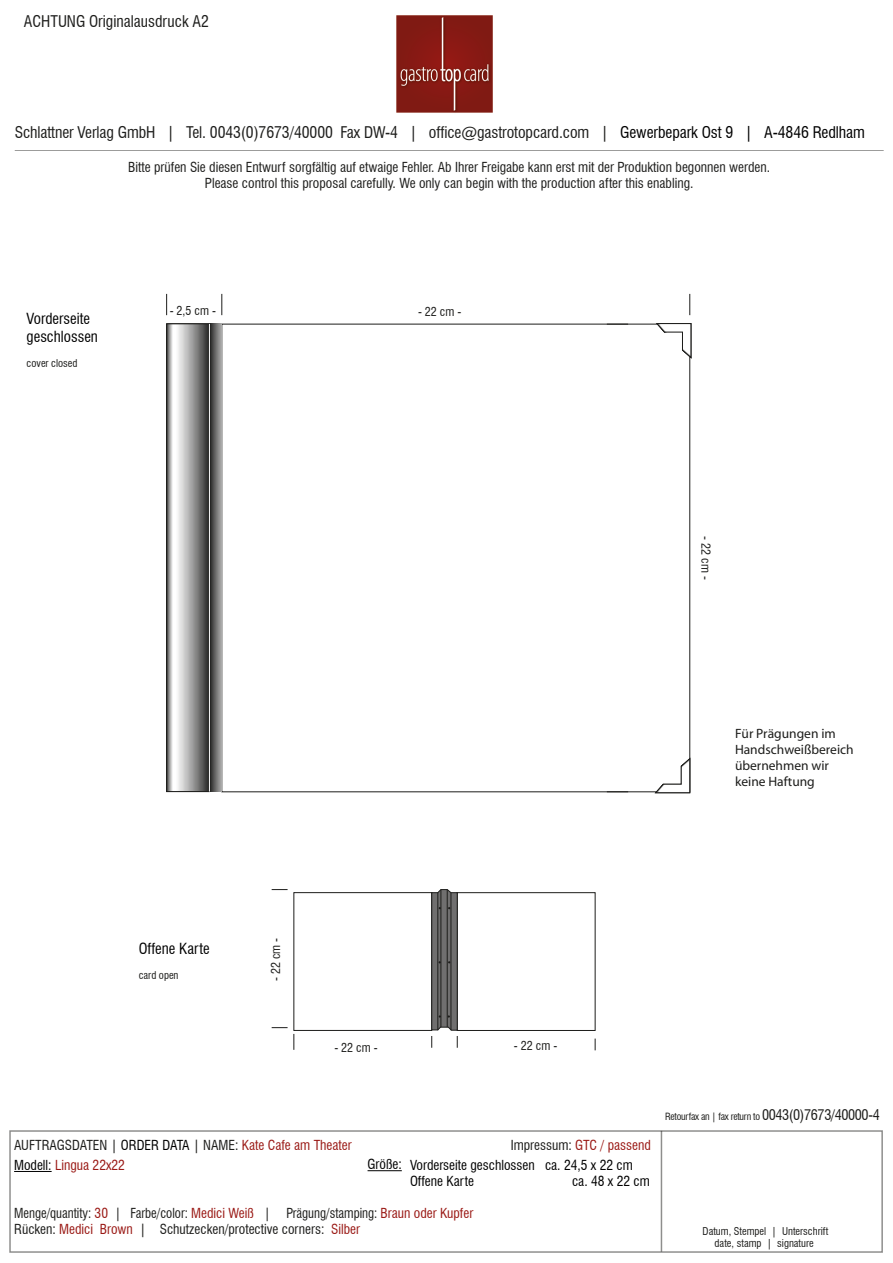
<style>
.page{position:relative;width:893px;height:1263px;background:#fff}
.page>*{position:absolute;margin:0;border:0;box-sizing:border-box;transform-origin:0 0}
.t1{font:condensed 15.75px "Swiss 721 BT";letter-spacing:-.005em;color:#1d1d1b}
.t2{font:condensed 14.92px/17.9px "Swiss 721 BT";color:#010000}
.t3{font:condensed 13.5px/16.2px "Swiss 721 BT";color:#1d1d1b;text-align:center}
.t4{font:condensed 13.5px/16.2px "Swiss 721 BT";color:#1d1d1b;scale:.94 1}
.t5{font:condensed 13.5px/16.2px "Swiss 721 BT";color:#010000}
.t6{font:13.5px/16.2px "Myriad";color:#1d1d1b}
.t7{font:condensed 13.5px "Swiss 721 BT";color:#9a1915}
.t8{font:condensed 12px "Swiss 721 BT";color:#1d1d1b}
.t9{font:condensed 10.5px/12.6px "Swiss 721 BT";color:#1d1d1b;text-align:center}
.t10{font:condensed 9.75px "Swiss 721 BT";letter-spacing:-.025em;color:#1d1d1b}
.s1{color:#010000}
.s2{color:#9a1915}
.s3{color:#1d1d1b}
.s4{font-size:14.25px}
</style>
<div class="page">
<div style="left:167px;top:324px;width:40px;height:468px;background:#353534"></div>
<div style="left:167px;top:324px;width:39px;height:468px;background:#3e3e3d"></div>
<div style="left:167px;top:324px;width:38px;height:468px;background:#464545"></div>
<div style="left:168px;top:324px;width:36px;height:468px;background:#4e4e4d"></div>
<div style="left:168px;top:324px;width:35px;height:468px;background:#555554"></div>
<div style="left:168px;top:324px;width:34px;height:468px;background:#5d5d5c"></div>
<div style="left:168px;top:324px;width:33px;height:468px;background:#656464"></div>
<div style="left:168px;top:324px;width:32px;height:468px;background:#6b6b6a"></div>
<div style="left:168px;top:324px;width:31px;height:468px;background:#787877"></div>
<div style="left:169px;top:324px;width:30px;height:468px;background:#737372"></div>
<div style="left:169px;top:324px;width:29px;height:468px;background:#7a7979"></div>
<div style="left:169px;top:324px;width:28px;height:468px;background:#818180"></div>
<div style="left:169px;top:324px;width:27px;height:468px;background:#888"></div>
<div style="left:169px;top:324px;width:26px;height:468px;background:#8e8e8e"></div>
<div style="left:169px;top:324px;width:25px;height:468px;background:#999"></div>
<div style="left:170px;top:324px;width:24px;height:468px;background:#959594"></div>
<div style="left:170px;top:324px;width:23px;height:468px;background:#9b9b9a"></div>
<div style="left:170px;top:324px;width:22px;height:468px;background:#a2a1a1"></div>
<div style="left:170px;top:324px;width:21px;height:468px;background:#a9a8a8"></div>
<div style="left:170px;top:324px;width:20px;height:468px;background:#aeaeae"></div>
<div style="left:170px;top:324px;width:19px;height:468px;background:#b9b9b8"></div>
<div style="left:171px;top:324px;width:18px;height:468px;background:#b5b5b4"></div>
<div style="left:171px;top:324px;width:17px;height:468px;background:#bababa"></div>
<div style="left:171px;top:324px;width:16px;height:468px;background:#c1c1c0"></div>
<div style="left:171px;top:324px;width:15px;height:468px;background:#c7c7c6"></div>
<div style="left:171px;top:324px;width:14px;height:468px;background:#ccc"></div>
<div style="left:171px;top:324px;width:13px;height:468px;background:#d6d6d6"></div>
<div style="left:172px;top:324px;width:12px;height:468px;background:#d2d2d2"></div>
<div style="left:172px;top:324px;width:11px;height:468px;background:#d8d8d7"></div>
<div style="left:172px;top:324px;width:10px;height:468px;background:#dedede"></div>
<div style="left:172px;top:324px;width:9px;height:468px;background:#e3e3e3"></div>
<div style="left:172px;top:324px;width:8px;height:468px;background:#e9e9e9"></div>
<div style="left:172px;top:324px;width:7px;height:468px;background:#f2f2f2"></div>
<div style="left:173px;top:324px;width:6px;height:468px;background:#eee"></div>
<div style="left:173px;top:324px;width:5px;height:468px;background:#f4f4f4"></div>
<hr style="left:173px;top:324px;width:4px;height:468px;background:#f9f9f9">
<hr style="left:173px;top:324px;width:3px;height:468px;background:#fff">
<div style="left:166px;top:323px;width:43px;height:469px;border:1px solid #1d1d1b"></div>
<svg style="left:210px;top:324px;width:12px;height:468px"></svg>
<svg style="left:607px;top:324px;width:21px;height:1px"></svg>
<svg style="left:689px;top:294px;width:1px;height:21px"></svg>
<svg style="left:607px;top:791px;width:21px;height:1px"></svg>
<svg style="left:221px;top:294px;width:1px;height:21px"></svg>
<svg style="left:166px;top:294px;width:1px;height:21px"></svg>
<svg style="left:655px;top:323px;width:36px;height:36px"></svg>
<svg style="left:654px;top:757px;width:36px;height:37px"></svg>
<div style="left:293px;top:892px;width:139px;height:139px;background:#fff;border:1px solid #1d1d1b"></div>
<div style="left:457px;top:892px;width:138px;height:139px;background:#fff;border:1px solid #1d1d1b"></div>
<svg style="left:272px;top:1027px;width:15px;height:1px"></svg>
<svg style="left:293px;top:1034px;width:1px;height:16px"></svg>
<svg style="left:272px;top:889px;width:15px;height:1px"></svg>
<svg style="left:431px;top:889px;width:27px;height:159px"></svg>
<hr style="left:441px;top:890px;width:1px;height:137px;background:#1d1d1b">
<hr style="left:447px;top:890px;width:1px;height:137px;background:#1d1d1b">
<hr style="left:15px;top:150px;width:868px;height:1px;background:#1d1d1b">
<img style="left:396px;top:15px;width:97px;height:98px">
<hr style="left:14px;top:1171px;width:38px;height:1px;background:#010000">
<hr style="left:367px;top:1170px;width:35px;height:1px;background:#010000">
<hr style="left:660px;top:1131px;width:2px;height:121px;background:#1d1d1b">
<p class="t1" style="left:24px;top:12px;width:186px">ACHTUNG Originalausdruck A2</p>
<p class="t1" style="left:15px;top:123px;width:851px">Schlattner Verlag GmbH | Tel. 0043(0)7673/40000 Fax DW-4 | office@gastrotopcard.com | <span class="s1">Gewerbepark Ost 9 | A-4846 Redlham</span></p>
<p class="t3" style="left:128px;top:159px;width:643px">Bitte prüfen Sie diesen Entwurf sorgfältig auf etwaige Fehler. Ab Ihrer Freigabe kann erst mit der Produktion begonnen werden.<br>Please control this proposal carefully. We only can begin with the production after this enabling.</p>
<p class="t2" style="left:27px;top:309px;width:73px">Vorderseite geschlossen</p>
<p class="t9" style="left:27px;top:357px;width:52px">cover closed</p>
<p class="t8" style="left:170px;top:304px;width:48px">- 2,5 cm -</p>
<p class="t8" style="left:418px;top:304px;width:45px">- 22 cm -</p>
<p class="t8" style="left:713px;top:536px;width:45px;rotate:90deg">- 22 cm -</p>
<p class="t6" style="left:735px;top:726px;width:120px">Für Prägungen im<br>Handschweißbereich übernehmen wir keine Haftung</p>
<p class="t2" style="left:139px;top:940px;width:72px">Offene Karte</p>
<p class="t9" style="left:139px;top:969px;width:41px">card open</p>
<p class="t8" style="left:268px;top:981px;width:45px;rotate:-90deg">- 22 cm -</p>
<p class="t8" style="left:334px;top:1041px;width:45px">- 22 cm -</p>
<p class="t8" style="left:514px;top:1038px;width:45px">- 22 cm -</p>
<p class="t3" style="left:14px;top:1137px;width:339px">AUFTRAGSDATEN | <span class="s1">ORDER DATA</span> | NAME: <span class="s2">Kate Cafe am Theater</span></p>
<p class="t7" style="left:511px;top:1137px;width:142px"><span class="s3">Impressum:</span> GTC / passend</p>
<p class="t7" style="left:14px;top:1157px;width:112px"><span class="s1">Modell:</span> Lingua 22x22</p>
<p class="t5" style="left:410px;top:1157px;width:224px;text-indent:-42px">Größe: Vorderseite geschlossen ca. 24,5 x 22 cm<br>Offene Karte</p>
<p class="t5" style="left:572px;top:1173px;width:79px">ca. 48 x 22 cm</p>
<p class="t4" style="left:14px;top:1205px;width:490px">Menge/quantity: <span class="s2">30</span> | Farbe/color: <span class="s2">Medici Weiß</span> | Prägung/stamping: <span class="s2">Braun oder Kupfer<br></span>Rücken: <span class="s2">Medici Brown</span> | Schutzecken/protective corners: <span class="s2">Silber</span></p>
<p class="t10" style="left:665px;top:1110px;width:216px">Retourfax an | fax return to <span class="s4">0043(0)7673/40000-4</span></p>
<p class="t9" style="left:702px;top:1225px;width:127px">Datum, Stempel | Unterschrift date, stamp | signature</p>
</div>
